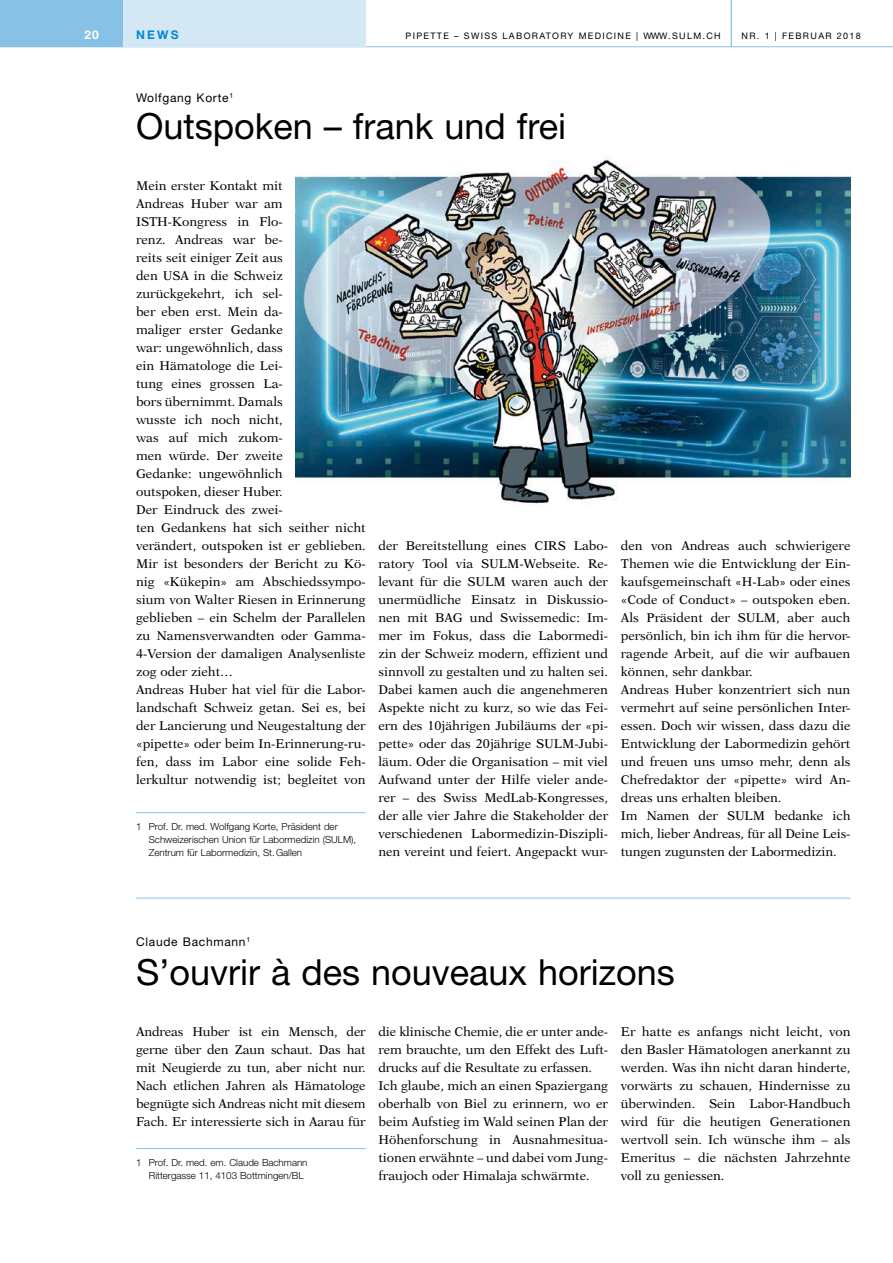
<style>
.page{position:relative;width:893px;height:1263px;background:#fff}
.page>*{position:absolute;margin:0;border:0;box-sizing:border-box;transform-origin:0 0}
.t1{font:36px "Helvetica Neue";color:#000}
.t2{font:12.75px/18px "New Aster";color:#000}
.t3{font:12px "Helvetica Neue";letter-spacing:.06em;color:#000}
.t4{font:700 12px "Helvetica Neue";color:#008bd0}
.t5{font:700 12px "Helvetica Neue";color:#fff}
.t6{font:300 9.75px/13px "Helvetica Neue";color:#000}
.t7{font:9px "Helvetica Neue";letter-spacing:.15em;color:#000}
</style>
<div class="page">
<hr style="left:0;top:46px;width:893px;height:1px;background:#87c2e6">
<div style="left:0;top:0;width:286px;height:47px;background:#87c2e6"></div>
<div style="left:123px;top:0;width:243px;height:47px;background:#d4e7f5"></div>
<hr style="left:731px;top:0;width:1px;height:47px;background:#87c2e6">
<hr style="left:136px;top:812px;width:230px;height:1px;background:#87c2e6">
<img style="left:296px;top:159px;width:554px;height:346px">
<hr style="left:136px;top:1148px;width:230px;height:1px;background:#87c2e6">
<hr style="left:136px;top:898px;width:714px;height:1px;background:#87c2e6">
<p class="t5" style="left:84px;top:27px;width:16px">20</p>
<p class="t4" style="left:136px;top:27px;width:44px">NEWS</p>
<p class="t7" style="left:405px;top:30px;width:317px">PIPETTE – SWISS LABORATORY MEDICINE | WWW.SULM.CH</p>
<p class="t7" style="left:742px;top:30px;width:121px">NR. 1 | FEBRUAR 2018</p>
<p class="t3" style="left:136px;top:91px;width:99px">Wolfgang Korte<sup>1</sup></p>
<h1 class="t1" style="left:136px;top:105px;width:432px">Outspoken – frank und frei</h1>
<p class="t2" style="left:136px;top:177px;width:231px">Mein erster Kontakt mit<br>Andreas Huber war am<br>ISTH-Kongress in Flo-<br>renz. Andreas war be-<br>reits seit einiger Zeit aus<br>den USA in die Schweiz zurückgekehrt, ich sel-<br>ber eben erst. Mein da-<br>maliger erster Gedanke<br>war: ungewöhnlich, dass<br>ein Hämatologe die Lei-<br>tung eines grossen La-<br>bors übernimmt. Damals<br>wusste ich noch nicht,<br>was auf mich zukom-<br>men würde. Der zweite<br>Gedanke: ungewöhnlich<br>outspoken, dieser Huber.<br>Der Eindruck des zwei-<br>ten Gedankens hat sich seither nicht verändert, outspoken ist er geblieben.<br>Mir ist besonders der Bericht zu Kö&shy;nig «Kükepin» am Abschiedssympo&shy;sium von Walter Riesen in Erinnerung geblieben – ein Schelm der Parallelen zu Namensverwandten oder Gamma-<br>4-Version der damaligen Analysenliste zog oder zieht…<br>Andreas Huber hat viel für die Labor&shy;landschaft Schweiz getan. Sei es, bei der Lancierung und Neugestaltung der «pipette» oder beim In-Erinnerung-ru&shy;fen, dass im Labor eine solide Feh&shy;lerkultur notwendig ist; begleitet von</p>
<p class="t2" style="left:378px;top:537px;width:231px;text-align:justify">der Bereitstellung eines CIRS Labo&shy;ratory Tool via SULM-Webseite. Re&shy;levant für die SULM waren auch der unermüdliche Einsatz in Diskussio&shy;nen mit BAG und Swissemedic: Im&shy;mer im Fokus, dass die Labormedi&shy;zin der Schweiz modern, effizient und sinnvoll zu gestalten und zu halten sei.<br>Dabei kamen auch die angenehmeren Aspekte nicht zu kurz, so wie das Fei&shy;ern des 10jährigen Jubiläums der «pi&shy;pette» oder das 20jährige SULM-Jubi&shy;läum. Oder die Organisation – mit viel Aufwand unter der Hilfe vieler ande&shy;rer – des Swiss MedLab-Kongresses, der alle vier Jahre die Stakeholder der verschiedenen Labormedizin-Diszipli&shy;nen vereint und feiert. Angepackt wur-</p>
<p class="t2" style="left:621px;top:537px;width:231px">den von Andreas auch schwierigere Themen wie die Entwicklung der Ein&shy;kaufsgemeinschaft «H-Lab» oder eines «Code of Conduct» – outspoken eben.<br>Als Präsident der SULM, aber auch persönlich, bin ich ihm für die hervor&shy;ragende Arbeit, auf die wir aufbauen können, sehr dankbar.<br>Andreas Huber konzentriert sich nun vermehrt auf seine persönlichen Inter&shy;essen. Doch wir wissen, dass dazu die Entwicklung der Labormedizin gehört und freuen uns umso mehr, denn als Chefredaktor der «pipette» wird An&shy;dreas uns erhalten bleiben.<br>Im Namen der SULM bedanke ich mich, lieber Andreas, für all Deine Leis&shy;tungen zugunsten der Labormedizin.</p>
<p class="t6" style="left:149px;top:820px;width:209px;text-indent:-13px">1 Prof. Dr. med. Wolfgang Korte, Präsident der<br>Schweizerischen Union für Labormedizin (SULM),<br>Zentrum für Labormedizin, St.Gallen</p>
<p class="t3" style="left:136px;top:934px;width:116px">Claude Bachmann<sup>1</sup></p>
<h1 class="t1" style="left:136px;top:951px;width:540px">S’ouvrir à des nouveaux horizons</h1>
<p class="t2" style="left:136px;top:1023px;width:231px;text-align:justify">Andreas Huber ist ein Mensch, der gerne über den Zaun schaut. Das hat mit Neugierde zu tun, aber nicht nur.<br>Nach etlichen Jahren als Hämatologe begnügte sich Andreas nicht mit diesem Fach. Er interessierte sich in Aarau für</p>
<p class="t6" style="left:149px;top:1156px;width:160px;text-indent:-13px">1 Prof. Dr. med. em. Claude Bachmann<br>Rittergasse 11, 4103 Bottmingen/BL</p>
<p class="t2" style="left:378px;top:1023px;width:231px">die klinische Chemie, die er unter ande&shy;rem brauchte, um den Effekt des Luft&shy;drucks auf die Resultate zu erfassen.<br>Ich glaube, mich an einen Spaziergang oberhalb von Biel zu erinnern, wo er beim Aufstieg im Wald seinen Plan der Höhenforschung in Ausnahmesitua&shy;tionen erwähnte – und dabei vom Jung&shy;fraujoch oder Himalaja schwärmte.</p>
<p class="t2" style="left:621px;top:1023px;width:231px;text-align:justify">Er hatte es anfangs nicht leicht, von den Basler Hämatologen anerkannt zu werden. Was ihn nicht daran hinderte, vorwärts zu schauen, Hindernisse zu überwinden. Sein Labor-Handbuch wird für die heutigen Generationen wertvoll sein. Ich wünsche ihm – als Emeritus – die nächsten Jahrzehnte voll zu geniessen.</p>
</div>
